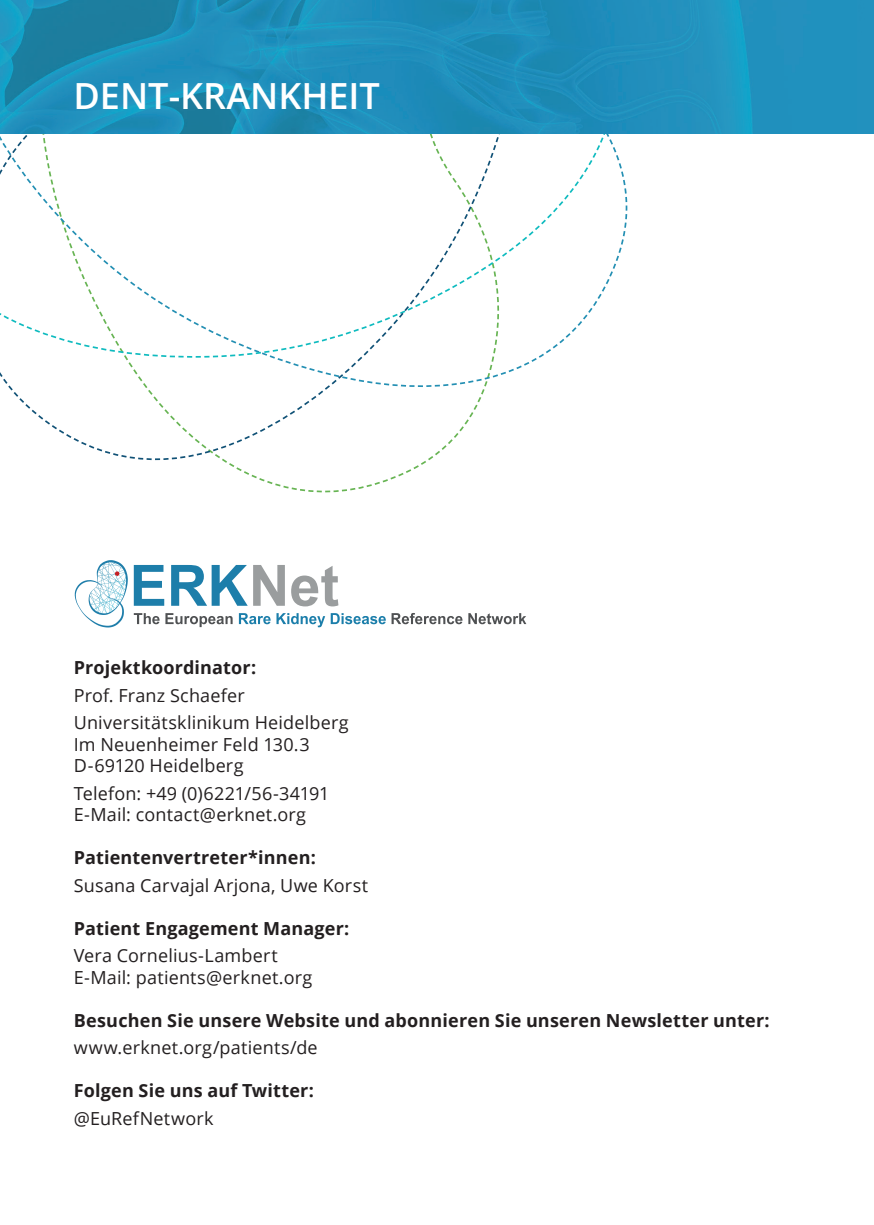
<style>
.page{position:relative;width:874px;height:1225px;background:#fff}
.page>*{position:absolute;margin:0;border:0;box-sizing:border-box;transform-origin:0 0}
.t1{font:600 36px "Open Sans";color:#fff}
.t2{font:18px/21.6px "Open Sans";letter-spacing:.01em;color:#231f20}
.t3{font:700 18px "Open Sans";letter-spacing:.01em;color:#231f20}
</style>
<div class="page">
<svg style="left:391px;top:613px;width:135px;height:11px"></svg>
<svg style="left:239px;top:613px;width:146px;height:14px"></svg>
<svg style="left:134px;top:613px;width:98px;height:14px"></svg>
<svg style="left:253px;top:565px;width:85px;height:41px"></svg>
<svg style="left:134px;top:565px;width:113px;height:41px"></svg>
<svg style="left:75px;top:560px;width:53px;height:67px"></svg>
<svg style="left:73px;top:134px;width:554px;height:359px"></svg>
<svg style="left:0;top:134px;width:520px;height:305px"></svg>
<hr style="left:856px;top:0;width:1px;height:134px;background:#0e9ec2">
<div style="left:857px;top:0;width:16px;height:134px;background:#2291be"></div>
<hr style="left:855px;top:0;width:1px;height:134px;background:#0e9ec2">
<img style="left:0;top:0;width:855px;height:134px">
<h1 class="t1" style="left:73px;top:71px;width:308px">DENT-KRANKHEIT</h1>
<p class="t3" style="left:74px;top:655px;width:184px">Projektkoordinator:</p>
<p class="t2" style="left:74px;top:681px;width:276px;line-height:27.2px">Prof. Franz Schaefer<br>Universitätsklinikum Heidelberg</p>
<p class="t2" style="left:74px;top:733px;width:237px">Im Neuenheimer Feld 130.3<br>D-69120 Heidelberg</p>
<p class="t2" style="left:74px;top:781px;width:257px">Telefon: +49 (0)6221/56-34191<br>E-Mail: contact@erknet.org</p>
<p class="t3" style="left:74px;top:845px;width:243px">Patientenvertreter*innen:</p>
<p class="t2" style="left:74px;top:874px;width:296px">Susana Carvajal Arjona, Uwe Korst</p>
<p class="t3" style="left:74px;top:915px;width:277px">Patient Engagement Manager:</p>
<p class="t2" style="left:74px;top:944px;width:240px">Vera Cornelius-Lambert<br>E-Mail: patients@erknet.org</p>
<p class="t3" style="left:74px;top:1007px;width:697px">Besuchen Sie unsere Website und abonnieren Sie unseren Newsletter unter:</p>
<p class="t2" style="left:74px;top:1036px;width:245px">www.erknet.org/patients/de</p>
<p class="t3" style="left:74px;top:1078px;width:241px">Folgen Sie uns auf Twitter:</p>
<p class="t2" style="left:74px;top:1107px;width:141px">@EuRefNetwork</p>
</div>
